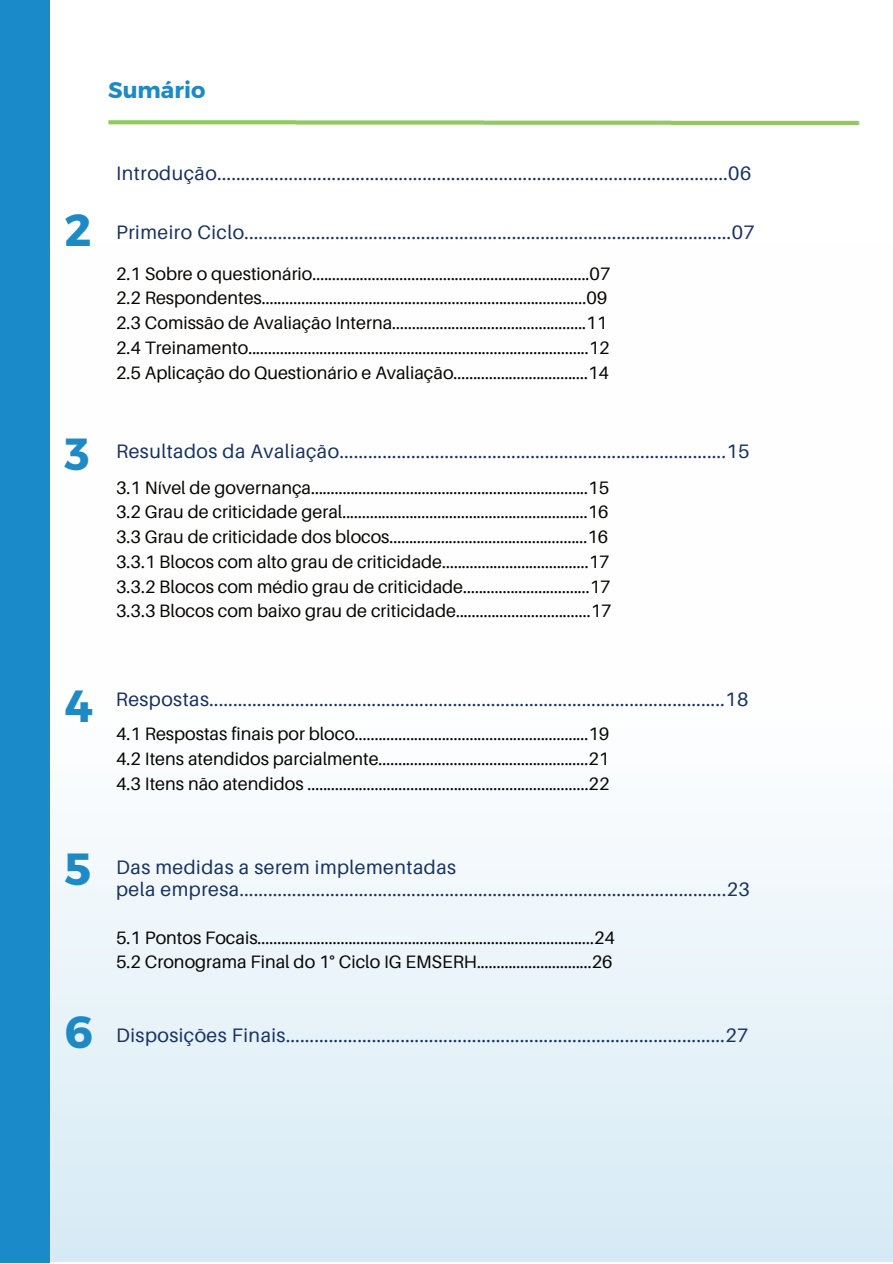
<style>
.page{position:relative;width:893px;height:1264px;background:#fff}
.page>*{position:absolute;margin:0;border:0;box-sizing:border-box;transform-origin:0 0}
.t1{font:700 45px "Montserrat";color:#1d8ac5}
.t2{font:700 22.5px "Montserrat";color:#1d8ac5}
.t3{font:19.5px/21.3px "Aileron";letter-spacing:.025em;color:#19325e}
.t4{font:18px/24.8px "Aileron";color:#080704}
</style>
<div class="page">
<svg style="left:50px;top:852px;width:842px;height:410px;fill:#e4f1f8"></svg>
<div style="left:0;top:0;width:50px;height:1262px;background:#1a8bc8"></div>
<img style="left:108px;top:120px;width:752px;height:5px">
<p class="t2" style="left:108px;top:76px;width:99px">Sumário</p>
<h1 class="t1" style="left:64px;top:202px;width:28px">2</h1>
<h1 class="t1" style="left:64px;top:425px;width:27px">3</h1>
<p class="t3" style="left:116px;top:162px;width:636px">Introdução...........................................................................................................06</p>
<p class="t3" style="left:116px;top:221px;width:640px">Primeiro Ciclo......................................................................................................07</p>
<p class="t4" style="left:116px;top:261px;width:495px">2.1 Sobre o questionário......................................................................07<br>2.2 Respondentes..................................................................................09<br>2.3 Comissão de Avaliação Interna.................................................11<br>2.4 Treinamento......................................................................................12<br>2.5 Aplicação do Questionário e Avaliação..................................14</p>
<p class="t3" style="left:116px;top:441px;width:635px">Resultados da Avaliação.................................................................................15</p>
<p class="t4" style="left:116px;top:475px;width:497px">3.1 Nível de governança......................................................................15<br>3.2 Grau de criticidade geral..............................................................16<br>3.3 Grau de criticidade dos blocos..................................................16<br>3.3.1 Blocos com alto grau de criticidade.....................................17<br>3.3.2 Blocos com médio grau de criticidade................................17<br>3.3.3 Blocos com baixo grau de criticidade..................................17</p>
<h1 class="t1" style="left:64px;top:678px;width:30px">4</h1>
<p class="t3" style="left:116px;top:689px;width:634px">Respostas............................................................................................................18</p>
<p class="t4" style="left:116px;top:722px;width:494px;text-align:justify">4.1 Respostas finais por bloco...........................................................19<br>4.2 Itens atendidos parcialmente.....................................................21<br>4.3 Itens não atendidos .......................................................................22</p>
<h1 class="t1" style="left:64px;top:841px;width:28px">5</h1>
<h1 class="t1" style="left:64px;top:1004px;width:30px">6</h1>
<p class="t3" style="left:116px;top:857px;width:635px">Das medidas a serem implementadas<br>pela empresa......................................................................................................23</p>
<p class="t4" style="left:116px;top:925px;width:500px">5.1 Pontos Focais.....................................................................................24<br>5.2 Cronograma Final do 1° Ciclo IG EMSERH.............................26</p>
<p class="t3" style="left:116px;top:1025px;width:633px">Disposições Finais............................................................................................27</p>
</div>
